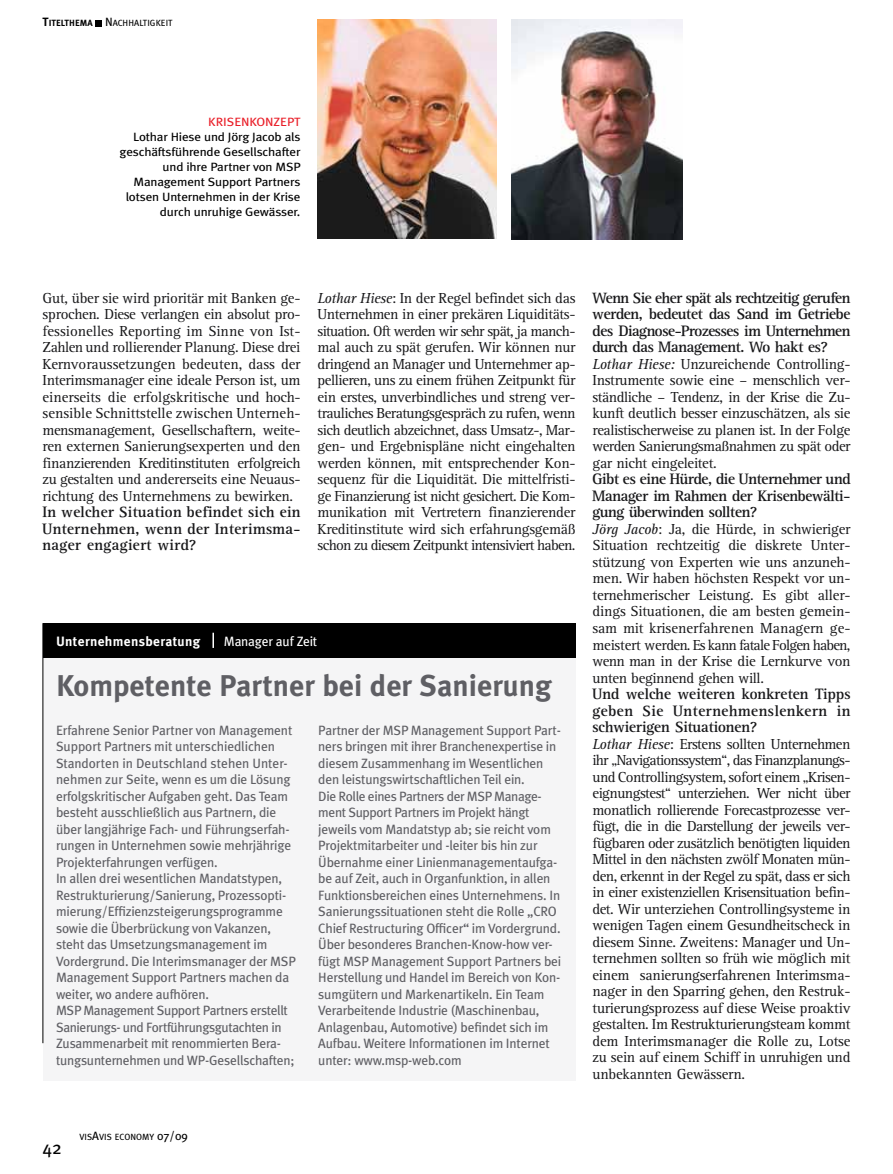
<style>
.page{position:relative;width:893px;height:1174px;background:#fff}
.page>*{position:absolute;margin:0;border:0;box-sizing:border-box;transform-origin:0 0}
.t1{font:700 30px "Meta Plus";color:#5f5f64}
.t2{font:18px "Meta Plus";color:#000}
.t3{font:15px/16.5px "Rotis Serif Std";letter-spacing:-.015em;color:#18181a;text-align:justify}
.t4{font:15px/16.5px "Rotis Serif Std Bold VISAVIS";letter-spacing:-.005em;color:#18181a;text-align:justify}
.t5{font:13.5px/16.5px "Meta Plus";letter-spacing:-.015em;color:#5f5f64}
.t6{font:700 13.5px "Meta Plus";letter-spacing:.025em;color:#fff}
.t7{font:13.5px "Meta Plus";letter-spacing:-.015em;color:#fff}
.t8{font:12px/15px "Meta Plus";letter-spacing:-.015em;color:#000;text-align:right;scale:1.1 1}
.t9{font:12px "Meta Plus";color:#e91e28;scale:1.1 1}
.t10{font:9px "Meta Plus";color:#000}
.s1{font-weight:700;font-size:12px}
.s2{font-weight:700}
.s3{font-size:12px}
.s4{font-style:italic}
</style>
<div class="page">
<img style="left:511px;top:19px;width:171px;height:221px">
<img style="left:317px;top:19px;width:179px;height:219px">
<div style="left:43px;top:623px;width:533px;height:457px;background:#f5f5f6"></div>
<div style="left:43px;top:623px;width:533px;height:34px;background:#000"></div>
<svg style="left:212px;top:632px;width:2px;height:16px"></svg>
<hr style="left:43px;top:623px;width:1px;height:420px;background:#000">
<svg style="left:96px;top:20px;width:6px;height:6px"></svg>
<p class="t10" style="left:43px;top:18px;width:132px"><span class="s1">T</span><span class="s2">ITELTHEMA</span> <span class="s3">N</span>ACHHALTIGKEIT</p>
<p class="t9" style="left:208px;top:115px;width:14px">Krise</p>
<p class="t9" style="left:241px;top:115px;width:37px">nkonzept</p>
<p class="t8" style="left:120px;top:129px;width:166px">Lothar Hiese und Jörg Jacob als geschäftsführende Gesellschafter und ihre Partner von MSP<br>Management Support Partners lotsen Unternehmen in der Krise durch unruhige Gewässer.</p>
<p class="t3" style="left:317px;top:290px;width:259px"><span class="s4">Lothar Hiese</span>: In der Regel befindet sich das Unternehmen in einer prekären Liquiditäts&shy;situation. Oft werden wir sehr spät, ja manch&shy;mal auch zu spät gerufen. Wir können nur dringend an Manager und Unternehmer ap&shy;pellieren, uns zu einem frühen Zeitpunkt für ein erstes, unverbindliches und streng ver&shy;trauliches Beratungsgespräch zu rufen, wenn sich deutlich abzeichnet, dass Umsatz-, Mar&shy;gen- und Ergebnispläne nicht eingehalten werden können, mit entsprechender Kon&shy;sequenz für die Liquidität. Die mittelfristi&shy;ge Finanzierung ist nicht gesichert. Die Kom&shy;munikation mit Vertretern finanzierender Kreditinstitute wird sich erfahrungsgemäß schon zu diesem Zeitpunkt intensiviert haben.</p>
<p class="t4" style="left:592px;top:290px;width:259px">Wenn Sie eher spät als rechtzeitig gerufen werden, bedeutet das Sand im Getriebe des Diagnose-Prozesses im Unternehmen durch das Management. Wo hakt es?</p>
<p class="t3" style="left:43px;top:290px;width:259px">Gut, über sie wird prioritär mit Banken ge&shy;sprochen. Diese verlangen ein absolut pro&shy;fessionelles Reporting im Sinne von Ist-Zahlen und rollierender Planung. Diese drei Kernvoraussetzungen bedeuten, dass der Interimsmanager eine ideale Person ist, um einerseits die erfolgskritische und hoch&shy;sensible Schnittstelle zwischen Unterneh&shy;mensmanagement, Gesellschaftern, weite&shy;ren externen Sanierungsexperten und den finanzierenden Kreditinstituten erfolgreich zu gestalten und andererseits eine Neuaus&shy;richtung des Unternehmens zu bewirken.</p>
<p class="t4" style="left:43px;top:504px;width:259px">In welcher Situation befindet sich ein Unternehmen, wenn der Interimsma&shy;nager engagiert wird?</p>
<p class="t3" style="left:592px;top:356px;width:259px"><span class="s4">Lothar Hiese:</span> Unzureichende Controlling-Instrumente sowie eine – menschlich ver&shy;ständliche – Tendenz, in der Krise die Zu&shy;kunft deutlich besser einzuschätzen, als sie realistischerweise zu planen ist. In der Folge werden Sanierungsmaßnahmen zu spät oder gar nicht eingeleitet.</p>
<p class="t4" style="left:592px;top:471px;width:259px">Gibt es eine Hürde, die Unternehmer und Manager im Rahmen der Krisenbewälti&shy;gung überwinden sollten?</p>
<p class="t3" style="left:592px;top:521px;width:259px"><span class="s4">Jörg Jacob</span>: Ja, die Hürde, in schwieriger Situation rechtzeitig die diskrete Unter&shy;stützung von Experten wie uns anzuneh&shy;men. Wir haben höchsten Respekt vor un&shy;ternehmerischer Leistung. Es gibt aller&shy;dings Situationen, die am besten gemein&shy;sam mit krisenerfahrenen Managern ge&shy;meistert werden. Es kann fatale Folgen haben, wenn man in der Krise die Lernkurve von unten beginnend gehen will.</p>
<p class="t4" style="left:592px;top:686px;width:259px">Und welche weiteren konkreten Tipps geben Sie Unternehmenslenkern in schwierigen Situationen?</p>
<p class="t3" style="left:592px;top:735px;width:259px"><span class="s4">Lothar Hiese</span>: Erstens sollten Unternehmen ihr „Navigationssystem“, das Finanzplanungs&shy;und Controllingsystem, sofort einem „Krisen&shy;eignungstest“ unterziehen. Wer nicht über monatlich rollierende Forecastprozesse ver&shy;fügt, die in die Darstellung der jeweils ver&shy;fügbaren oder zusätzlich benötigten liquiden Mittel in den nächsten zwölf Monaten mün&shy;den, erkennt in der Regel zu spät, dass er sich in einer existenziellen Krisensituation befin&shy;det. Wir unterziehen Controllingsysteme in wenigen Tagen einem Gesundheitscheck in diesem Sinne. Zweitens: Manager und Un&shy;ternehmen sollten so früh wie möglich mit einem sanierungserfahrenen Interimsma&shy;nager in den Sparring gehen, den Restruk&shy;turierungsprozess auf diese Weise proaktiv gestalten. Im Restrukturierungsteam kommt dem Interimsmanager die Rolle zu, Lotse zu sein auf einem Schiff in unruhigen und unbekannten Gewässern.</p>
<p class="t6" style="left:56px;top:633px;width:146px">Unternehmensberatung</p>
<p class="t7" style="left:224px;top:633px;width:95px">Manager auf Zeit</p>
<h1 class="t1" style="left:56px;top:668px;width:497px">Kompetente Partner bei der Sanierung</h1>
<p class="t5" style="left:56px;top:721px;width:241px">Erfahrene Senior Partner von Management Support Partners mit unterschiedlichen Standorten in Deutschland stehen Unter&shy;nehmen zur Seite, wenn es um die Lösung erfolgskritischer Aufgaben geht. Das Team besteht ausschließlich aus Partnern, die über langjährige Fach- und Führungserfah&shy;rungen in Unternehmen sowie mehrjährige Projekterfahrungen verfügen.<br>In allen drei wesentlichen Mandatstypen, Restrukturierung/Sanierung, Prozessopti&shy;mierung/Effizienzsteigerungsprogramme sowie die Überbrückung von Vakanzen, steht das Umsetzungsmanagement im Vordergrund. Die Interimsmanager der MSP Management Support Partners machen da weiter, wo andere aufhören.<br>MSP Management Support Partners erstellt Sanierungs- und Fortführungsgutachten in Zusammenarbeit mit renommierten Bera&shy;tungsunternehmen und WP-Gesellschaften;</p>
<p class="t5" style="left:318px;top:721px;width:244px">Partner der MSP Management Support Part&shy;ners bringen mit ihrer Branchenexpertise in diesem Zusammenhang im Wesentlichen den leistungswirtschaftlichen Teil ein.<br>Die Rolle eines Partners der MSP Manage&shy;ment Support Partners im Projekt hängt jeweils vom Mandatstyp ab; sie reicht vom Projektmitarbeiter und -leiter bis hin zur Übernahme einer Linienmanagementaufga&shy;be auf Zeit, auch in Organfunktion, in allen Funktionsbereichen eines Unternehmens. In Sanierungssituationen steht die Rolle „CRO Chief Restructuring Officer“ im Vordergrund.<br>Über besonderes Branchen-Know-how ver&shy;fügt MSP Management Support Partners bei Herstellung und Handel im Bereich von Kon&shy;sumgütern und Markenartikeln. Ein Team Verarbeitende Industrie (Maschinenbau, Anlagenbau, Automotive) befindet sich im Aufbau. Weitere Informationen im Internet unter: www.msp-web.com</p>
<p class="t2" style="left:43px;top:1137px;width:21px">42</p>
<p class="t10" style="left:79px;top:1131px;width:110px">VIS<span class="s3">A</span>VIS ECON OMY <span class="s3">07/09</span></p>
</div>
